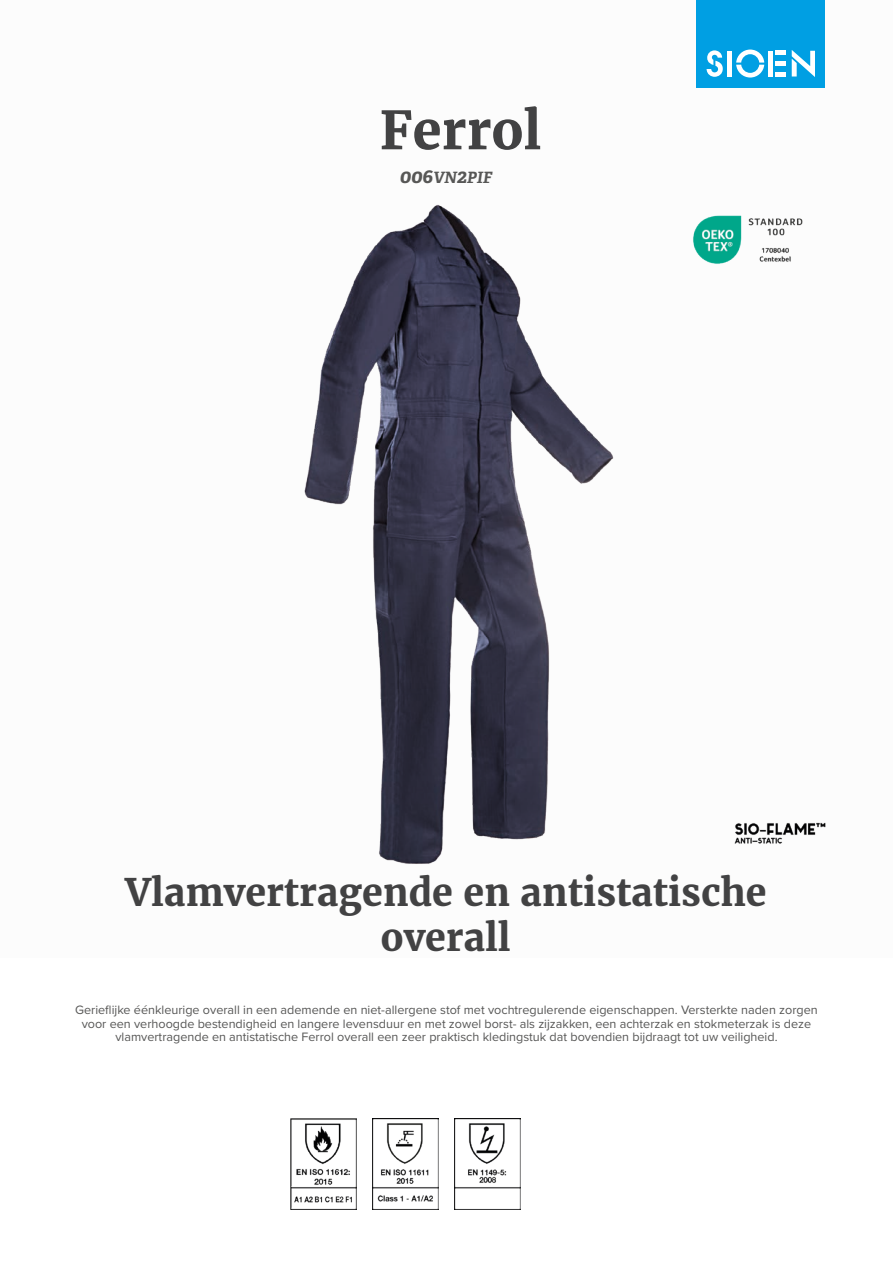
<style>
.page{position:relative;width:893px;height:1263px;background:#fff}
.page>*{position:absolute;margin:0;border:0;box-sizing:border-box;transform-origin:0 0}
.t1{font:700 52.5px "Merriweather";color:#424243}
.t2{font:700 37.5px/45px "Merriweather";color:#424243;text-align:center}
.t3{font:italic 700 15.6px "Adelle";color:#575756}
.t4{font:12.6px/13.6px "Proxima Nova";color:#575756;text-align:center}
.s1{font-size:19.5px}
</style>
<div class="page">
<div style="left:697px;top:0;width:128px;height:88px;background:#009fe3"></div>
<svg style="left:707px;top:50px;width:16px;height:27px"></svg>
<svg style="left:736px;top:50px;width:28px;height:28px"></svg>
<div style="left:727px;top:51px;width:5px;height:26px;background:#fff"></div>
<div style="left:768px;top:51px;width:5px;height:26px;background:#fff"></div>
<div style="left:775px;top:72px;width:11px;height:5px;background:#fff"></div>
<div style="left:775px;top:61px;width:11px;height:5px;background:#fff"></div>
<hr style="left:775px;top:51px;width:11px;height:4px;background:#fff">
<svg style="left:792px;top:50px;width:23px;height:27px"></svg>
<img style="left:734px;top:822px;width:92px;height:22px">
<img style="left:693px;top:215px;width:110px;height:49px">
<img style="left:290px;top:1118px;width:67px;height:92px">
<img style="left:372px;top:1118px;width:66px;height:92px">
<img style="left:454px;top:1118px;width:67px;height:92px">
<img style="left:304px;top:204px;width:310px;height:660px">
<h1 class="t1" style="left:380px;top:95px;width:163px">Ferrol</h1>
<p class="t3" style="left:400px;top:168px;width:94px"><span class="s1">006</span>VN<span class="s1">2</span>PIF</p>
<h2 class="t2" style="left:125px;top:869px;width:643px">Vlamvertragende en antistatische overall</h2>
<p class="t4" style="left:75px;top:1002px;width:744px">Gerieflijke éénkleurige overall in een ademende en niet-allergene stof met vochtregulerende eigenschappen. Versterkte naden zorgen voor een verhoogde bestendigheid en langere levensduur en met zowel borst- als zijzakken, een achterzak en stokmeterzak is deze vlamvertragende en antistatische Ferrol overall een zeer praktisch kledingstuk dat bovendien bijdraagt tot uw veiligheid.</p>
</div>
